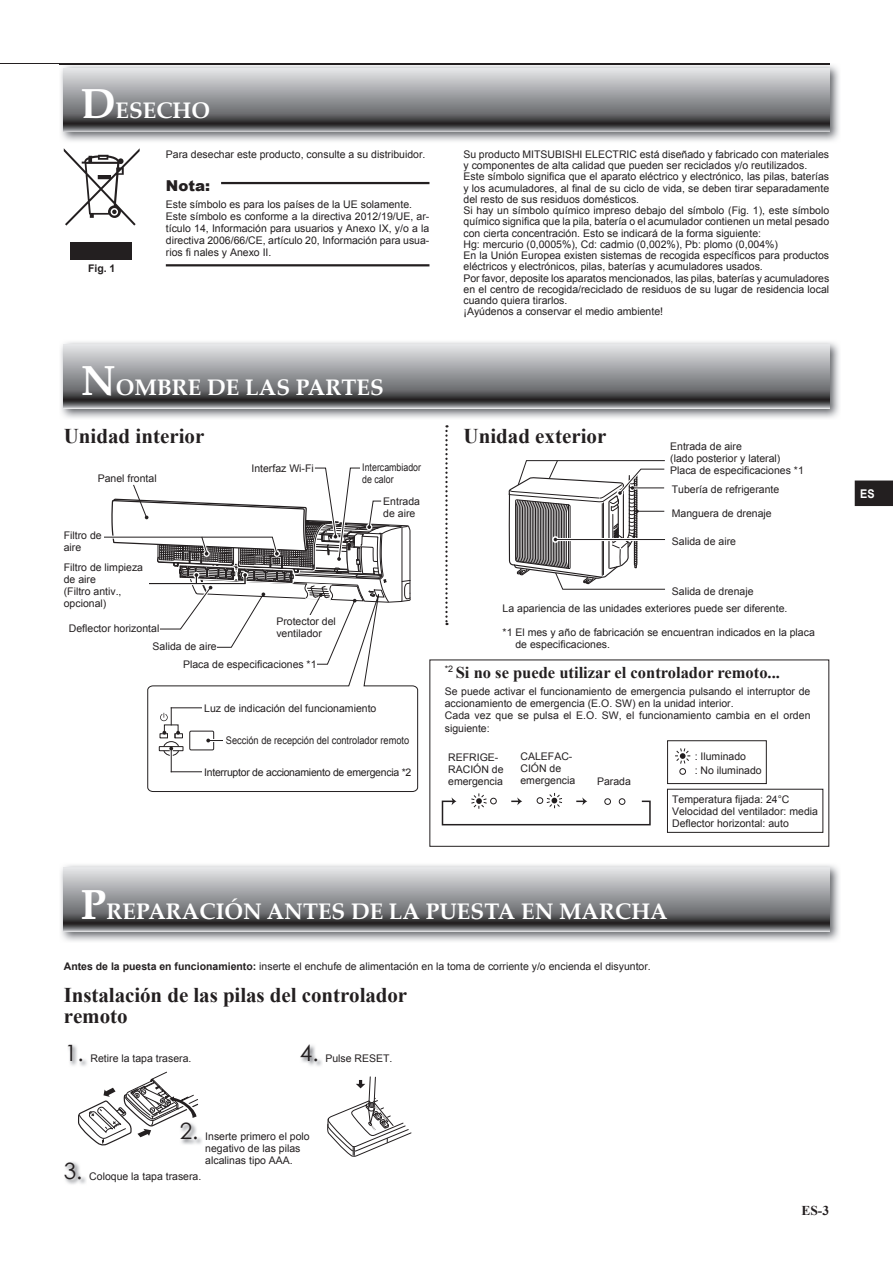
<style>
.page{position:relative;width:893px;height:1263px;background:#fff}
.page>*{position:absolute;margin:0;border:0;box-sizing:border-box;transform-origin:0 0}
.t1{font:700 22.5px "Palatino Linotype";color:#fff}
.t2{font:700 21px/21px "Times New Roman";letter-spacing:-.005em;color:#231f20}
.t3{font:700 16.5px "Times New Roman";color:#231f20}
.t4{font:900 15px "Arial";color:#231f20}
.t5{font:700 13.5px "Times New Roman";color:#231f20}
.t6{font:700 12px "Arial";color:#fff;scale:.9 1}
.t7{font:10.5px/12px "Arial";color:#231f20}
.t8{font:10.5px "Arial";letter-spacing:-.025em;color:#231f20}
.t9{font:10.5px "Arial";color:#231f20;scale:.88 1}
.t10{font:10.5px/12px "Arial";color:#231f20;scale:.84 1}
.t11{font:700 10.5px "Arial";color:#231f20}
.s1{font-size:42px}
.s2{font-weight:700}
.s3{font-family:"Century Gothic";font-size:22.5px}
</style>
<div class="page">
<svg style="left:855px;top:480px;width:38px;height:26px"></svg>
<hr style="left:0;top:63px;width:829px;height:1px;background:#231f20">
<div style="left:429px;top:659px;width:400px;height:188px;border:1px solid #231f20"></div>
<svg style="left:64px;top:148px;width:76px;height:78px"></svg>
<div style="left:70px;top:243px;width:62px;height:17px;background:#231f20"></div>
<hr style="left:221px;top:182px;width:208px;height:2px;background:#231f20">
<hr style="left:166px;top:264px;width:263px;height:2px;background:#231f20">
<img style="left:59px;top:63px;width:780px;height:78px">
<img style="left:59px;top:63px;width:770px;height:1px">
<svg style="left:64px;top:68px;width:765px;height:64px;background:#919295"></svg>
<img style="left:61px;top:342px;width:778px;height:76px">
<svg style="left:64px;top:344px;width:765px;height:64px;background:#919295"></svg>
<div style="left:667px;top:789px;width:156px;height:44px;border:1px solid #231f20"></div>
<svg style="left:508px;top:460px;width:157px;height:130px"></svg>
<svg style="left:675px;top:748px;width:15px;height:26px"></svg>
<div style="left:667px;top:740px;width:100px;height:44px;border:1px solid #231f20"></div>
<svg style="left:441px;top:793px;width:210px;height:33px"></svg>
<img style="left:61px;top:865px;width:778px;height:76px">
<svg style="left:64px;top:867px;width:765px;height:64px;background:#919295"></svg>
<svg style="left:78px;top:1071px;width:121px;height:75px"></svg>
<svg style="left:327px;top:1076px;width:85px;height:81px"></svg>
<img style="left:180px;top:1121px;width:22px;height:24px">
<img style="left:68px;top:1045px;width:19px;height:21px">
<img style="left:65px;top:1162px;width:21px;height:22px">
<img style="left:301px;top:1045px;width:21px;height:21px">
<svg style="left:445px;top:425px;width:3px;height:200px"></svg>
<svg style="left:147px;top:665px;width:271px;height:127px"></svg>
<div style="left:190px;top:731px;width:24px;height:19px;border:1px solid #231f20"></div>
<div style="left:163px;top:741px;width:16px;height:15px;border:1px solid #231f20;border-radius:50%"></div>
<div style="left:159px;top:746px;width:24px;height:5px;background:#fff"></div>
<div style="left:159px;top:746px;width:24px;height:5px;border:1px solid #231f20"></div>
<svg style="left:205px;top:737px;width:6px;height:7px"></svg>
<svg style="left:206px;top:738px;width:18px;height:4px"></svg>
<svg style="left:169px;top:746px;width:4px;height:26px"></svg>
<div style="left:175px;top:733px;width:8px;height:5px;border:1px solid #231f20"></div>
<svg style="left:160px;top:708px;width:20px;height:30px"></svg>
<hr style="left:171px;top:707px;width:31px;height:1px;background:#231f20">
<hr style="left:171px;top:771px;width:31px;height:1px;background:#231f20">
<svg style="left:104px;top:467px;width:307px;height:198px"></svg>
<div style="left:98px;top:473px;width:59px;height:9px;background:#fff"></div>
<div style="left:183px;top:658px;width:134px;height:9px;background:#fff"></div>
<div style="left:153px;top:641px;width:64px;height:9px;background:#fff"></div>
<div style="left:69px;top:623px;width:91px;height:9px;background:#fff"></div>
<div style="left:360px;top:462px;width:64px;height:21px;background:#fff"></div>
<div style="left:224px;top:735px;width:186px;height:9px;background:#fff"></div>
<div style="left:202px;top:767px;width:210px;height:9px;background:#fff"></div>
<div style="left:202px;top:703px;width:175px;height:9px;background:#fff"></div>
<div style="left:64px;top:562px;width:85px;height:46px;background:#fff"></div>
<div style="left:276px;top:616px;width:60px;height:21px;background:#fff"></div>
<div style="left:199px;top:463px;width:115px;height:12px;background:#fff"></div>
<h1 class="t1" style="left:81px;top:94px;width:131px"><span class="s1">D</span>ESECHO</h1>
<p class="t7" style="left:166px;top:148px;width:261px">Para desechar este producto, consulte a su distribuidor.</p>
<p class="t11" style="left:88px;top:261px;width:29px">Fig. 1</p>
<h3 class="t4" style="left:166px;top:174px;width:46px">Nota:</h3>
<p class="t7" style="left:166px;top:198px;width:265px">Este símbolo es para los países de la UE solamente.<br>Este símbolo es conforme a la directiva 2012/19/UE, ar&shy;tículo 14, Información para usuarios y Anexo IX, y/o a la directiva 2006/66/CE, artículo 20, Información para usua&shy;rios fi nales y Anexo II.</p>
<h1 class="t1" style="left:81px;top:372px;width:305px"><span class="s1">N</span>OMBRE DE LAS PARTES</h1>
<p class="t7" style="left:463px;top:149px;width:367px;line-height:11.2px">Su producto MITSUBISHI ELECTRIC está diseñado y fabricado con materiales y componentes de alta calidad que pueden ser reciclados y/o reutilizados.<br>Este símbolo significa que el aparato eléctrico y electrónico, las pilas, baterías y los acumuladores, al final de su ciclo de vida, se deben tirar separadamente del resto de sus residuos domésticos.<br>Si hay un símbolo químico impreso debajo del símbolo (Fig. 1), este símbolo químico significa que la pila, batería o el acumulador contienen un metal pesado con cierta concentración. Esto se indicará de la forma siguiente:<br>Hg: mercurio (0,0005%), Cd: cadmio (0,002%), Pb: plomo (0,004%)<br>En la Unión Europea existen sistemas de recogida específicos para productos eléctricos y electrónicos, pilas, baterías y acumuladores usados.<br>Por favor, deposite los aparatos mencionados, las pilas, baterías y acumuladores en el centro de recogida/reciclado de residuos de su lugar de residencia local cuando quiera tirarlos.<br>¡Ayúdenos a conservar el medio ambiente!</p>
<h2 class="t2" style="left:64px;top:425px;width:142px">Unidad interior</h2>
<h2 class="t2" style="left:463px;top:425px;width:144px">Unidad exterior</h2>
<p class="t7" style="left:98px;top:473px;width:60px">Panel frontal</p>
<p class="t7" style="left:64px;top:530px;width:39px">Filtro de aire</p>
<p class="t7" style="left:251px;top:462px;width:64px">Interfaz Wi-Fi</p>
<p class="t10" style="left:362px;top:462px;width:72px">Intercambiador de calor</p>
<p class="t7" style="left:383px;top:495px;width:38px">Entrada de aire</p>
<p class="t7" style="left:670px;top:441px;width:135px">Entrada de aire<br>(lado posterior y lateral)<br>Placa de especificaciones *1</p>
<p class="t7" style="left:672px;top:483px;width:109px">Tubería de refrigerante</p>
<p class="t7" style="left:672px;top:507px;width:101px">Manguera de drenaje</p>
<p class="t7" style="left:672px;top:535px;width:66px">Salida de aire</p>
<p class="t7" style="left:64px;top:561px;width:81px">Filtro de limpieza de aire<br>(Filtro antiv., opcional)</p>
<p class="t7" style="left:69px;top:622px;width:92px">Deflector horizontal</p>
<p class="t7" style="left:153px;top:641px;width:66px">Salida de aire</p>
<p class="t7" style="left:276px;top:615px;width:61px">Protector del ventilador</p>
<p class="t7" style="left:183px;top:658px;width:135px">Placa de especificaciones *1</p>
<p class="t7" style="left:204px;top:702px;width:174px">Luz de indicación del funcionamiento</p>
<p class="t9" style="left:226px;top:733px;width:210px">Sección de recepción del controlador remoto</p>
<p class="t8" style="left:204px;top:766px;width:209px">Interruptor de accionamiento de emergencia *2</p>
<p class="t7" style="left:672px;top:585px;width:83px">Salida de drenaje</p>
<p class="t7" style="left:503px;top:602px;width:286px">La apariencia de las unidades exteriores puede ser diferente.</p>
<p class="t7" style="left:515px;top:626px;width:301px;text-indent:-13px">*1 El mes y año de fabricación se encuentran indicados en la placa de especificaciones.</p>
<h3 class="t3" style="left:445px;top:661px;width:337px"><sup>*2</sup> Si no se puede utilizar el controlador remoto...</h3>
<p class="t7" style="left:445px;top:685px;width:367px">Se puede activar el funcionamiento de emergencia pulsando el interruptor de accionamiento de emergencia (E.O. SW) en la unidad interior.<br>Cada vez que se pulsa el E.O. SW, el funcionamiento cambia en el orden</p>
<p class="t7" style="left:445px;top:722px;width:46px">siguiente:</p>
<p class="t7" style="left:448px;top:752px;width:57px">REFRIGE-<br>RACIÓN de emergencia</p>
<p class="t7" style="left:520px;top:751px;width:56px">CALEFAC-<br>CIÓN de emergencia</p>
<p class="t7" style="left:597px;top:775px;width:35px">Parada</p>
<p class="t7" style="left:695px;top:749px;width:68px;line-height:14.2px">: Iluminado<br>: No iluminado</p>
<p class="t7" style="left:672px;top:793px;width:147px">Temperatura fijada: 24°C<br>Velocidad del ventilador: media<br>Deflector horizontal: auto</p>
<h1 class="t1" style="left:81px;top:895px;width:588px"><span class="s1">P</span>REPARACIÓN ANTES DE LA PUESTA EN MARCHA</h1>
<p class="t7" style="left:64px;top:960px;width:589px"><span class="s2">Antes de la puesta en funcionamiento:</span> inserte el enchufe de alimentación en la toma de corriente y/o encienda el disyuntor.</p>
<h2 class="t2" style="left:64px;top:984px;width:345px">Instalación de las pilas del controlador remoto</h2>
<p class="t7" style="left:65px;top:1052px;width:128px"><span class="s3">1.</span> Retire la tapa trasera.</p>
<p class="t7" style="left:300px;top:1052px;width:94px"><span class="s3">4.</span> Pulse RESET.</p>
<p class="t7" style="left:205px;top:1131px;width:106px;text-indent:-26px"><span class="s3">2.</span> Inserte primero el polo negativo de las pilas alcalinas tipo AAA.</p>
<p class="t7" style="left:64px;top:1170px;width:139px"><span class="s3">3.</span> Coloque la tapa trasera.</p>
<p class="t5" style="left:801px;top:1201px;width:29px">ES-3</p>
<p class="t6" style="left:860px;top:485px;width:18px">ES</p>
</div>
